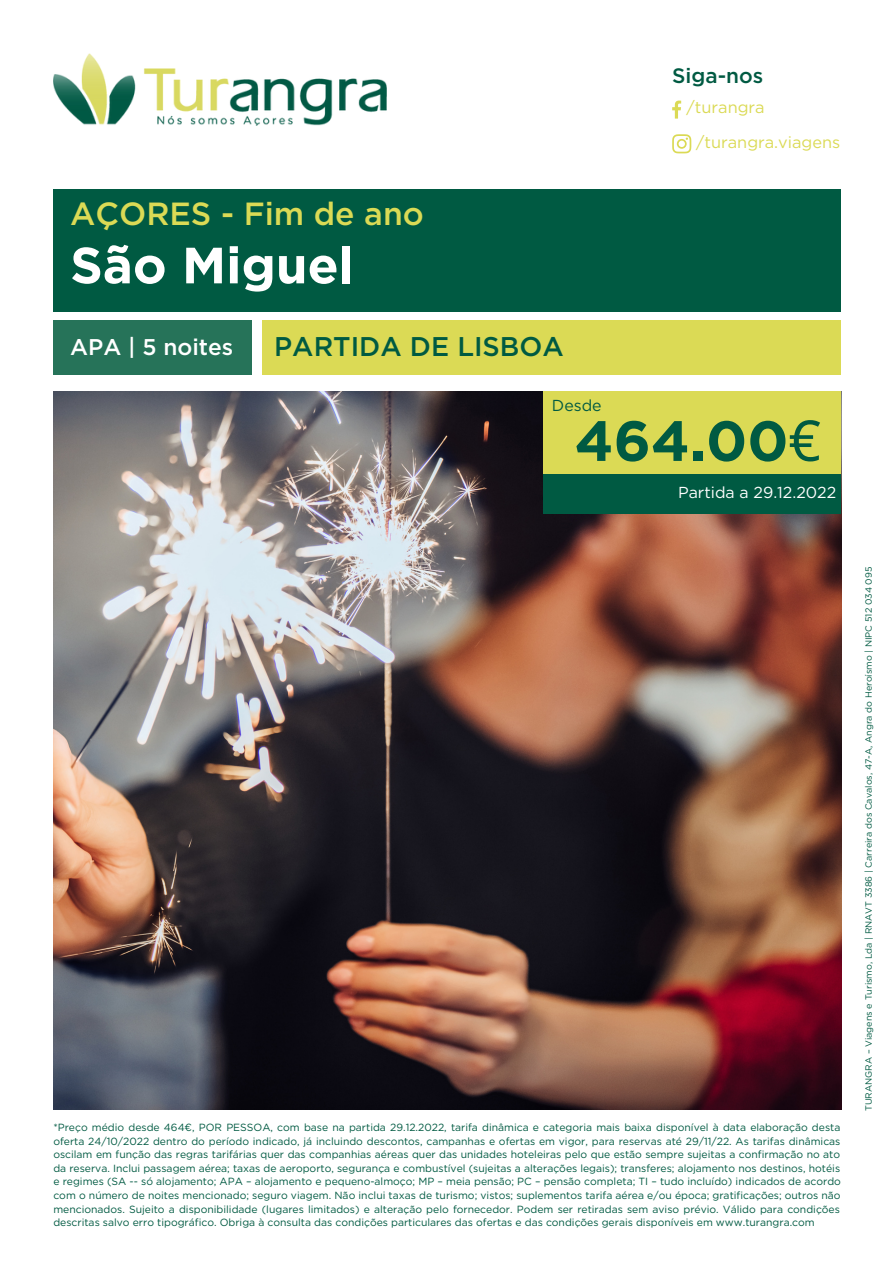
<style>
.page{position:relative;width:894px;height:1264px;background:#fff}
.page>*{position:absolute;margin:0;border:0;box-sizing:border-box;transform-origin:0 0}
.t1{font:700 56.4px "Gotham";color:#005a42}
.t2{font:700 50.85px "Gotham";color:#fff}
.t3{font:500 31.95px "Gotham";color:#dbda55}
.t4{font:500 27px "Gotham";color:#005a42}
.t5{font:500 22.65px "Gotham";color:#fff}
.t6{font:500 20.85px "Gotham";color:#005a42}
.t7{font:16.35px/35.2px "Gotham";color:#dbda55}
.t8{font:15.9px "Gotham";color:#fff}
.t9{font:15.9px "Gotham";color:#005a42}
.t10{font:10.35px/13.5px "Gotham";color:#005a42;text-align:justify}
.t11{font:9px "Gotham";color:#005a42}
.s1{font-family:"Noto Sans";font-weight:400}
</style>
<div class="page">
<div style="left:53px;top:189px;width:787px;height:123px;background:#005a42"></div>
<img style="left:53px;top:391px;width:787px;height:718px">
<div style="left:543px;top:391px;width:297px;height:91px;background:#dbda55"></div>
<div style="left:543px;top:474px;width:297px;height:40px;background:#005a42"></div>
<img style="left:53px;top:53px;width:334px;height:72px">
<svg style="left:672px;top:101px;width:9px;height:18px"></svg>
<svg style="left:672px;top:134px;width:19px;height:19px"></svg>
<div style="left:263px;top:321px;width:577px;height:54px;background:#dbda55"></div>
<div style="left:53px;top:321px;width:198px;height:54px;background:#267359"></div>
<h3 class="t6" style="left:672px;top:66px;width:93px">Siga-nos</h3>
<h3 class="t3" style="left:70px;top:199px;width:355px">AÇORES - Fim de ano</h3>
<h2 class="t2" style="left:70px;top:236px;width:285px">São Miguel</h2>
<h3 class="t5" style="left:70px;top:337px;width:164px">APA | 5 noites</h3>
<h3 class="t4" style="left:274px;top:334px;width:291px">PARTIDA DE LISBOA</h3>
<h3 class="t7" style="left:696px;top:91px;width:146px;text-indent:-10px">/turangra /turangra.viagens</h3>
<h3 class="t9" style="left:552px;top:398px;width:51px">Desde</h3>
<h1 class="t1" style="left:574px;top:408px;width:247px">464.00<span class="s1">€</span></h1>
<h3 class="t8" style="left:678px;top:485px;width:160px">Partida a 29.12.2022</h3>
<p class="t10" style="left:53px;top:1121px;width:788px">*Preço médio desde 464€, POR PESSOA, com base na partida 29.12.2022, tarifa dinâmica e categoria mais baixa disponível à data elaboração desta oferta 24/10/2022 dentro do período indicado, já incluindo descontos, campanhas e ofertas em vigor, para reservas até 29/11/22. As tarifas dinâmicas oscilam em função das regras tarifárias quer das companhias aéreas quer das unidades hoteleiras pelo que estão sempre sujeitas a confirmação no ato da reserva. Inclui passagem aérea; taxas de aeroporto, segurança e combustível (sujeitas a alterações legais); transferes; alojamento nos destinos, hotéis e regimes (SA -- só alojamento; APA – alojamento e pequeno-almoço; MP – meia pensão; PC – pensão completa; TI – tudo incluído) indicados de acordo com o número de noites mencionado; seguro viagem. Não inclui taxas de turismo; vistos; suplementos tarifa aérea e/ou época; gratificações; outros não mencionados. Sujeito a disponibilidade (lugares limitados) e alteração pelo fornecedor. Podem ser retiradas sem aviso prévio. Válido para condições descritas salvo erro tipográfico. Obriga à consulta das condições particulares das ofertas e das condições gerais disponíveis em www.turangra.com</p>
<p class="t11" style="left:864px;top:1111px;width:546px;rotate:-90deg">TURANGRA – Viagens e Turismo, Lda | RNAVT 3386 | Carreira dos Cavalos, 47-A, Angra do Heroísmo | NIPC 512 034 095</p>
</div>
